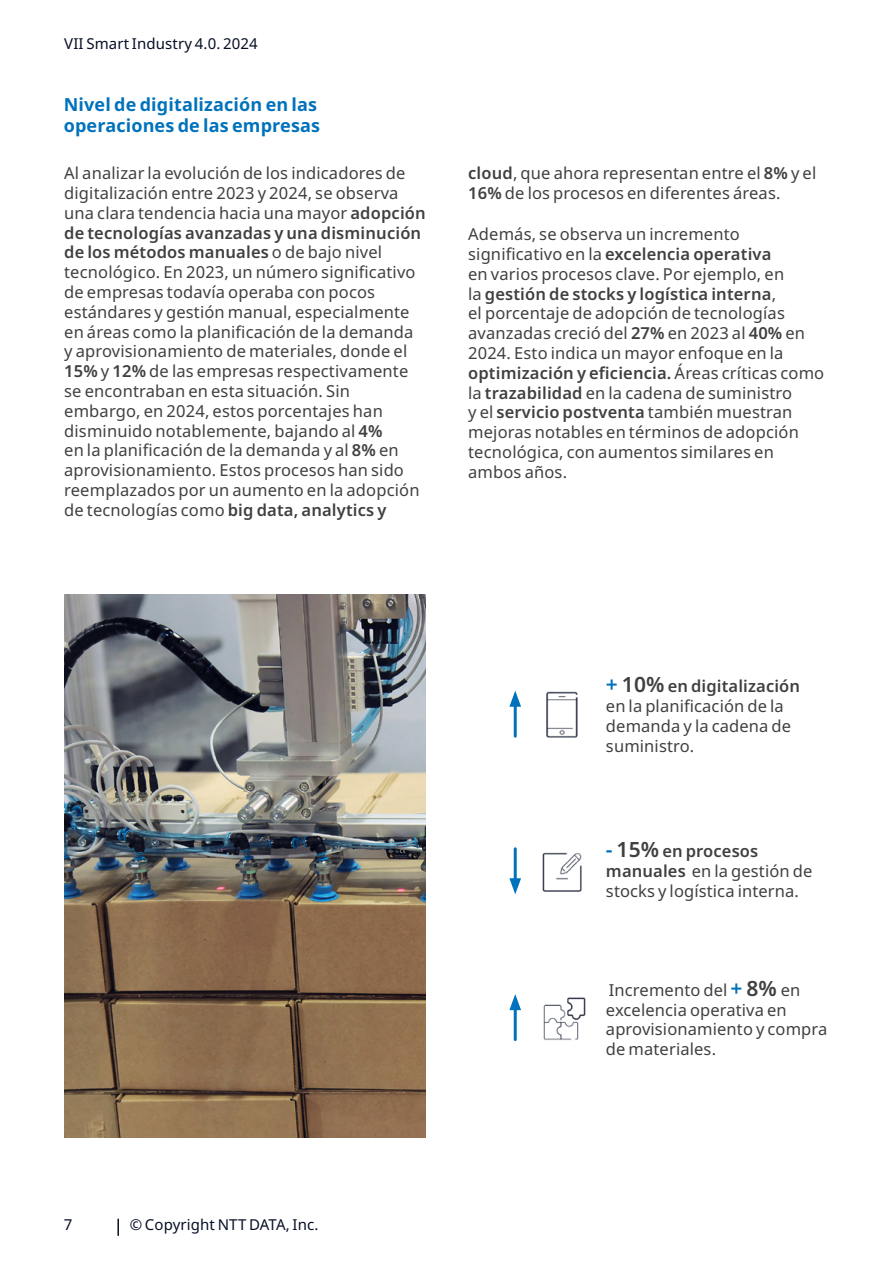
<style>
.page{position:relative;width:893px;height:1263px;background:#fff}
.page>*{position:absolute;margin:0;border:0;box-sizing:border-box;transform-origin:0 0}
.t1{font:700 18px/21.6px "Noto Sans";letter-spacing:.01em;color:#0072bc}
.t2{font:16.5px/19.8px "Noto Sans";letter-spacing:.01em;color:#404040}
.t3{font:15px "Noto Sans";letter-spacing:.01em;color:#070f26}
.s1{font-weight:600}
.s2{font-weight:600;font-size:21px;color:#0072bc}
.s3{font-weight:600;font-size:21px}
</style>
<div class="page">
<svg style="left:117px;top:1219px;width:2px;height:16px"></svg>
<img style="left:64px;top:594px;width:362px;height:543px">
<img style="left:543px;top:997px;width:43px;height:43px">
<img style="left:546px;top:691px;width:32px;height:47px">
<img style="left:542px;top:852px;width:40px;height:40px">
<hr style="left:514px;top:701px;width:3px;height:35px;background:#0072bc">
<svg style="left:509px;top:691px;width:12px;height:16px"></svg>
<hr style="left:514px;top:849px;width:3px;height:35px;background:#0072bc">
<svg style="left:509px;top:878px;width:12px;height:16px"></svg>
<hr style="left:514px;top:1004px;width:3px;height:36px;background:#0072bc">
<svg style="left:509px;top:994px;width:12px;height:16px"></svg>
<p class="t3" style="left:64px;top:35px;width:195px">VII Smart Industry 4.0. 2024</p>
<p class="t1" style="left:64px;top:94px;width:258px">Nivel de digitalización en las operaciones de las empresas</p>
<p class="t2" style="left:64px;top:164px;width:363px">Al analizar la evolución de los indicadores de digitalización entre 2023 y 2024, se observa una clara tendencia hacia una mayor <span class="s1">adopción de tecnologías avanzadas y una disminución de los métodos manuales</span> o de bajo nivel tecnológico. En 2023, un número significativo de empresas todavía operaba con pocos estándares y gestión manual, especialmente en áreas como la planificación de la demanda y aprovisionamiento de materiales, donde el <span class="s1">15%</span> y <span class="s1">12%</span> de las empresas respectivamente se encontraban en esta situación. Sin embargo, en 2024, estos porcentajes han disminuido notablemente, bajando al <span class="s1">4%<br></span>en la planificación de la demanda y al <span class="s1">8%</span> en aprovisionamiento. Estos procesos han sido reemplazados por un aumento en la adopción de tecnologías como <span class="s1">big data, analytics y</span></p>
<p class="t2" style="left:468px;top:164px;width:350px"><span class="s1">cloud</span>, que ahora representan entre el <span class="s1">8%</span> y el<br><span class="s1">16%</span> de los procesos en diferentes áreas.</p>
<p class="t2" style="left:468px;top:224px;width:358px">Además, se observa un incremento significativo en la <span class="s1">excelencia operativa<br></span>en varios procesos clave. Por ejemplo, en<br>la <span class="s1">gestión de stocks y logística interna</span>,<br>el porcentaje de adopción de tecnologías avanzadas creció del <span class="s1">27%</span> en 2023 al <span class="s1">40%</span> en 2024. Esto indica un mayor enfoque en la <span class="s1">optimización y eficiencia.</span> Áreas críticas como la <span class="s1">trazabilidad</span> en la cadena de suministro<br>y el <span class="s1">servicio postventa</span> también muestran mejoras notables en términos de adopción tecnológica, con aumentos similares en ambos años.</p>
<p class="t2" style="left:606px;top:677px;width:196px"><span class="s2">+</span> <span class="s3">10%</span> <span class="s1">en digitalización </span>en la planificación de la demanda y la cadena de suministro.</p>
<p class="t2" style="left:606px;top:841px;width:208px"><span class="s2">-</span> <span class="s3">15%</span> <span class="s1">en procesos manuales</span> en la gestión de stocks y logística interna.</p>
<p class="t3" style="left:64px;top:1216px;width:10px">7</p>
<p class="t3" style="left:130px;top:1216px;width:190px">© Copyright NTT DATA, Inc.</p>
<p class="t2" style="left:606px;top:980px;width:223px">Incremento del <span class="s2">+</span> <span class="s3">8%</span> en excelencia operativa en aprovisionamiento y compra de materiales.</p>
</div>
